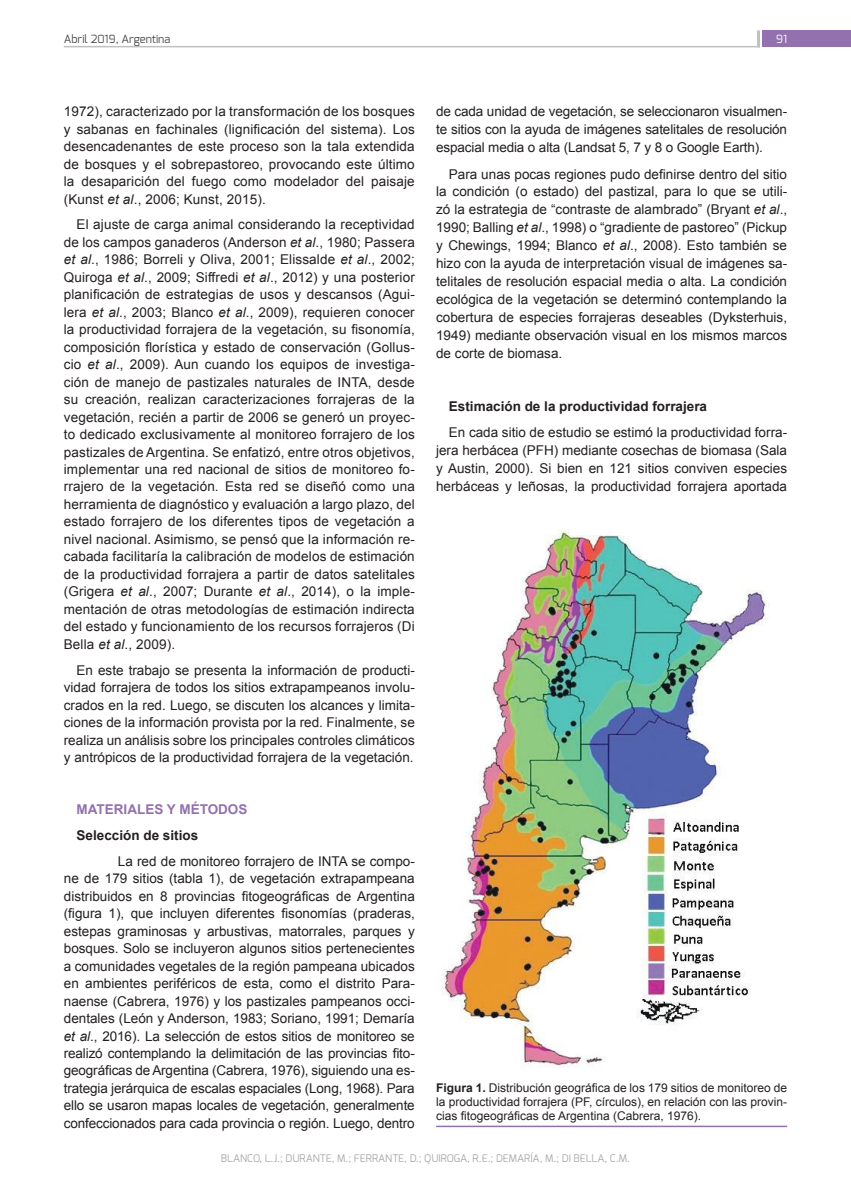
<style>
.page{position:relative;width:851px;height:1191px;background:#fff}
.page>*{position:absolute;margin:0;border:0;box-sizing:border-box;transform-origin:0 0}
.t1{font:13.5px/17.4px "Arial";color:#241f1f;text-align:justify}
.t2{font:700 13.5px "Arial";color:#241f1f}
.t3{font:700 13.5px "Arial";color:#9371ae}
.t4{font:12px/14.4px "Arial";color:#241f1f;text-align:justify}
.t5{font:11.25px "Exo";color:#4e4b4c}
.t6{font:11.25px "Exo";color:#fff}
.t7{font:10.5px "Exo";color:#aaaaac}
.s1{font-style:italic}
.s2{font-weight:700}
</style>
<div class="page">
<div style="left:761px;top:30px;width:89px;height:17px;background:#9371ae"></div>
<hr style="left:757px;top:30px;width:3px;height:17px;background:#c0bfc1">
<hr style="left:64px;top:46px;width:696px;height:1px;background:#c0bfc1">
<img style="left:442px;top:529px;width:325px;height:538px">
<hr style="left:436px;top:1125px;width:351px;height:2px;background:#9371ae">
<p class="t5" style="left:64px;top:31px;width:108px">Abril 2019, Argentina</p>
<p class="t6" style="left:776px;top:32px;width:13px">91</p>
<p class="t1" style="left:64px;top:103px;width:352px">1972), caracterizado por la transformación de los bosques y sabanas en fachinales (lignificación del sistema). Los desencadenantes de este proceso son la tala extendida de bosques y el sobrepastoreo, provocando este último la desaparición del fuego como modelador del paisaje (Kunst <span class="s1">et al</span>., 2006; Kunst, 2015).</p>
<p class="t1" style="left:64px;top:216px;width:352px;text-indent:13px">El ajuste de carga animal considerando la receptividad de los campos ganaderos (Anderson <span class="s1">et al</span>., 1980; Passera <span class="s1">et al</span>., 1986; Borreli y Oliva, 2001; Elissalde <span class="s1">et al</span>., 2002; Quiroga <span class="s1">et al</span>., 2009; Siffredi <span class="s1">et al</span>., 2012) y una posterior planificación de estrategias de usos y descansos (Agui&shy;lera <span class="s1">et al</span>., 2003; Blanco <span class="s1">et al</span>., 2009), requieren conocer la productividad forrajera de la vegetación, su fisonomía, composición florística y estado de conservación (Gollus&shy;cio <span class="s1">et al</span>., 2009). Aun cuando los equipos de investiga&shy;ción de manejo de pastizales naturales de INTA, desde su creación, realizan caracterizaciones forrajeras de la vegetación, recién a partir de 2006 se generó un proyec&shy;to dedicado exclusivamente al monitoreo forrajero de los pastizales de Argentina. Se enfatizó, entre otros objetivos, implementar una red nacional de sitios de monitoreo fo&shy;rrajero de la vegetación. Esta red se diseñó como una herramienta de diagnóstico y evaluación a largo plazo, del estado forrajero de los diferentes tipos de vegetación a nivel nacional. Asimismo, se pensó que la información re&shy;cabada facilitaría la calibración de modelos de estimación de la productividad forrajera a partir de datos satelitales (Grigera <span class="s1">et al</span>., 2007; Durante <span class="s1">et al</span>., 2014), o la imple&shy;mentación de otras metodologías de estimación indirecta del estado y funcionamiento de los recursos forrajeros (Di Bella <span class="s1">et al</span>., 2009).</p>
<p class="t1" style="left:64px;top:661px;width:352px;text-indent:13px">En este trabajo se presenta la información de producti&shy;vidad forrajera de todos los sitios extrapampeanos involu&shy;crados en la red. Luego, se discuten los alcances y limita&shy;ciones de la información provista por la red. Finalmente, se realiza un análisis sobre los principales controles climáticos y antrópicos de la productividad forrajera de la vegetación.</p>
<p class="t3" style="left:77px;top:800px;width:172px">MATERIALES Y MÉTODOS</p>
<p class="t2" style="left:77px;top:826px;width:123px">Selección de sitios</p>
<p class="t1" style="left:64px;top:852px;width:352px;text-indent:54px">La red de monitoreo forrajero de INTA se compo&shy;ne de 179 sitios (tabla 1), de vegetación extrapampeana distribuidos en 8 provincias fitogeográficas de Argentina (figura 1), que incluyen diferentes fisonomías (praderas, estepas graminosas y arbustivas, matorrales, parques y bosques. Solo se incluyeron algunos sitios pertenecientes a comunidades vegetales de la región pampeana ubicados en ambientes periféricos de esta, como el distrito Para&shy;naense (Cabrera, 1976) y los pastizales pampeanos occi&shy;dentales (León y Anderson, 1983; Soriano, 1991; Demaría <span class="s1">et al</span>., 2016). La selección de estos sitios de monitoreo se realizó contemplando la delimitación de las provincias fito&shy;geográficas de Argentina (Cabrera, 1976), siguiendo una es&shy;trategia jerárquica de escalas espaciales (Long, 1968). Para ello se usaron mapas locales de vegetación, generalmente confeccionados para cada provincia o región. Luego, dentro</p>
<p class="t1" style="left:436px;top:103px;width:352px;line-height:18px">de cada unidad de vegetación, se seleccionaron visualmen&shy;te sitios con la ayuda de imágenes satelitales de resolución espacial media o alta (Landsat 5, 7 y 8 o Google Earth).</p>
<p class="t1" style="left:436px;top:165px;width:352px;line-height:18px;text-indent:13px">Para unas pocas regiones pudo definirse dentro del sitio la condición (o estado) del pastizal, para lo que se utili&shy;zó la estrategia de “contraste de alambrado” (Bryant <span class="s1">et al</span>., 1990; Balling <span class="s1">et al</span>., 1998) o “gradiente de pastoreo” (Pickup y Chewings, 1994; Blanco <span class="s1">et al</span>., 2008). Esto también se hizo con la ayuda de interpretación visual de imágenes sa&shy;telitales de resolución espacial media o alta. La condición ecológica de la vegetación se determinó contemplando la cobertura de especies forrajeras deseables (Dyksterhuis, 1949) mediante observación visual en los mismos marcos de corte de biomasa.</p>
<p class="t2" style="left:449px;top:397px;width:260px">Estimación de la productividad forrajera</p>
<p class="t1" style="left:436px;top:424px;width:352px;line-height:18px;text-indent:13px">En cada sitio de estudio se estimó la productividad forra&shy;jera herbácea (PFH) mediante cosechas de biomasa (Sala y Austin, 2000). Si bien en 121 sitios conviven especies herbáceas y leñosas, la productividad forrajera aportada</p>
<p class="t4" style="left:436px;top:1080px;width:352px"><span class="s2">Figura 1.</span> Distribución geográfica de los 179 sitios de monitoreo de la productividad forrajera (PF, círculos), en relación con las provin&shy;cias fitogeográficas de Argentina (Cabrera, 1976).</p>
<p class="t7" style="left:221px;top:1151px;width:410px">BLANCO, L.J.; DURANTE, M.; FERRANTE, D.; QUIROGA, R.E.; DEMARÍA, M.; DI BELLA, C.M.</p>
</div>
